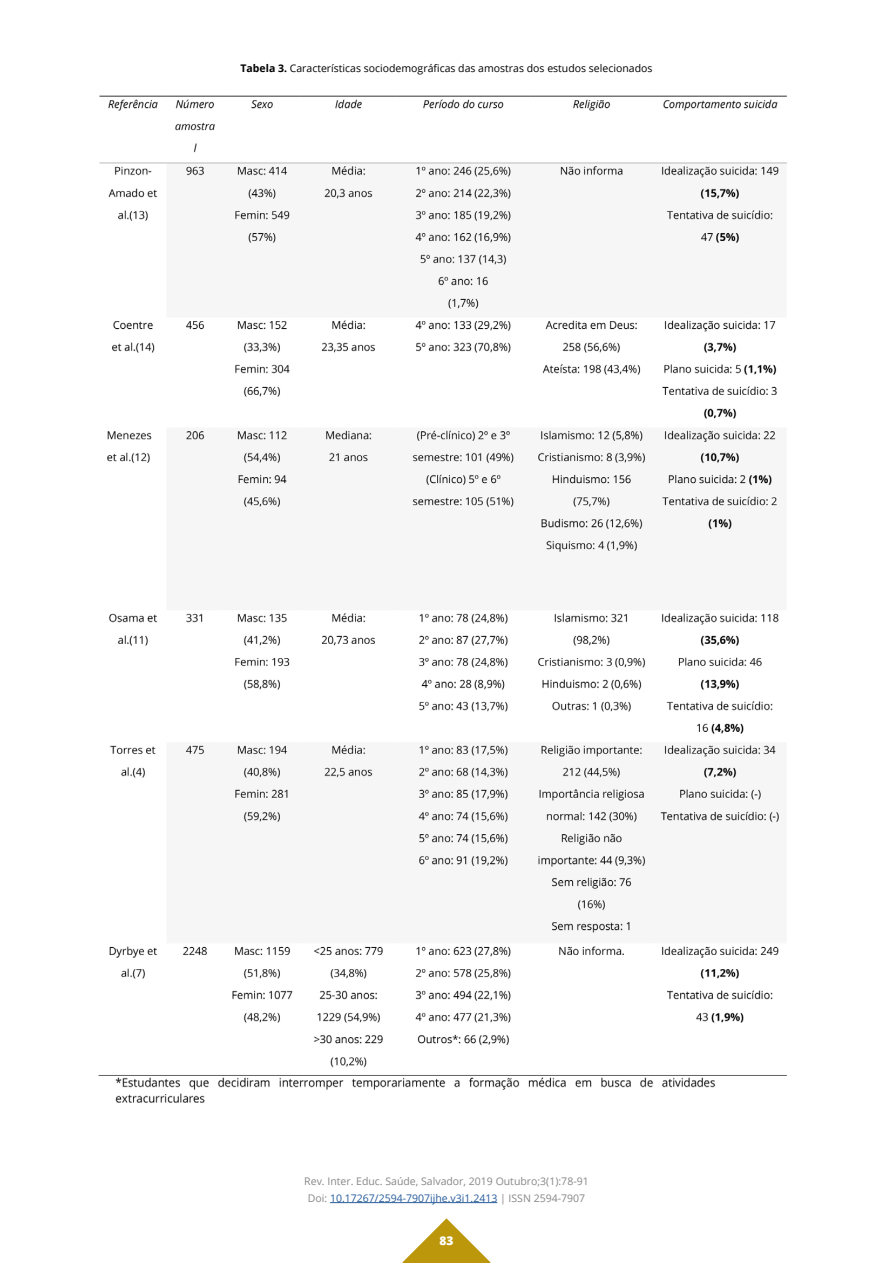
<style>
.page{position:relative;width:893px;height:1263px;background:#fff}
.page>*{position:absolute;margin:0;border:0;box-sizing:border-box;transform-origin:0 0}
.t1{font:800 12px "Open Sans";color:#fff}
.t2{font:10.5px/16.5px "Open Sans";color:#878787;text-align:center}
.t3{font:10.5px "Open Sans";color:#000}
.s1{font-weight:700}
.s2{color:#275b9b}
</style>
<div class="page">
<svg style="left:402px;top:1218px;width:89px;height:45px"></svg>
<hr style="left:330px;top:1202px;width:167px;height:1px;background:#275b9b">
<img style="left:98px;top:95px;width:689px;height:981px">
<img style="left:115px;top:1077px;width:601px;height:26px">
<p class="t3" style="left:241px;top:61px;width:413px"><span class="s1">Tabela 3.</span> Características sociodemográficas das amostras dos estudos selecionados</p>
<p class="t2" style="left:304px;top:1173px;width:286px">Rev. Inter. Educ. Saúde, Salvador, 2019 Outubro;3(1):78-91<br>Doi: <span class="s2">10.17267/2594-7907ijhe.v3i1.2413</span> | ISSN 2594-7907</p>
<p class="t1" style="left:439px;top:1232px;width:16px">83</p>
</div>
